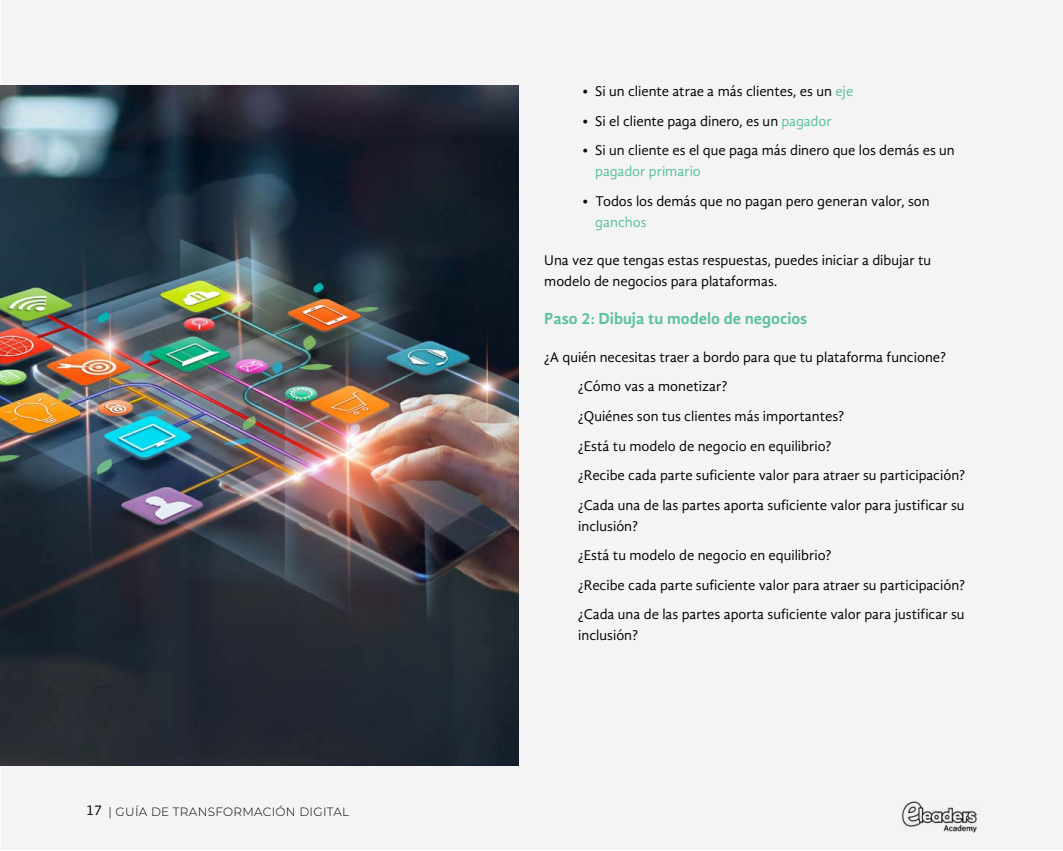
<style>
.page{position:relative;width:1063px;height:851px;background:#fff}
.page>*{position:absolute;margin:0;border:0;box-sizing:border-box;transform-origin:0 0}
.t1{font:700 16.5px "Gandhi Sans";color:#58c09e}
.t2{font:14.55px/29.5px "Gandhi Sans";color:#000}
.t3{font:14.55px "Gandhi Sans";color:#58c09e}
.t4{font:300 12px "Montserrat";letter-spacing:.025em;color:#000}
.s1{font-family:"Gandhi Sans";font-weight:400;font-size:14.55px}
.s2{color:#58c09e}
</style>
<div class="page">
<div style="left:1px;top:1px;width:1061px;height:849px;background:#f4f4f4"></div>
<img style="left:901px;top:801px;width:76px;height:31px">
<img style="left:0;top:85px;width:519px;height:680px">
<p class="t4" style="left:86px;top:803px;width:265px"><span class="s1">17</span> | GUÍA DE TRANSFORMACIÓN DIGITAL</p>
<p class="t2" style="left:583px;top:77px;width:272px">• Si un cliente atrae a más clientes, es un <span class="s2">eje</span></p>
<p class="t2" style="left:583px;top:106px;width:251px">• Si el cliente paga dinero, es un <span class="s2">pagador</span></p>
<p class="t2" style="left:583px;top:136px;width:374px">• Si un cliente es el que paga más dinero que los demás es un</p>
<p class="t3" style="left:595px;top:163px;width:107px">pagador primario</p>
<p class="t2" style="left:583px;top:186px;width:349px">• Todos los demás que no pagan pero generan valor, son</p>
<p class="t3" style="left:595px;top:214px;width:53px">ganchos</p>
<p class="t2" style="left:544px;top:249px;width:389px;line-height:21px">Una vez que tengas estas respuestas, puedes iniciar a dibujar tu modelo de negocios para plataformas.</p>
<p class="t1" style="left:544px;top:309px;width:265px">Paso 2: Dibuja tu modelo de negocios</p>
<p class="t2" style="left:578px;top:342px;width:388px;text-indent:-34px">¿A quién necesitas traer a bordo para que tu plataforma funcione? ¿Cómo vas a monetizar?<br>¿Quiénes son tus clientes más importantes?<br>¿Está tu modelo de negocio en equilibrio?<br>¿Recibe cada parte suficiente valor para atraer su participación? ¿Cada una de las partes aporta suficiente valor para justificar su</p>
<p class="t2" style="left:578px;top:511px;width:388px">inclusión?<br>¿Está tu modelo de negocio en equilibrio?<br>¿Recibe cada parte suficiente valor para atraer su participación? ¿Cada una de las partes aporta suficiente valor para justificar su</p>
<p class="t2" style="left:578px;top:620px;width:61px">inclusión?</p>
</div>
